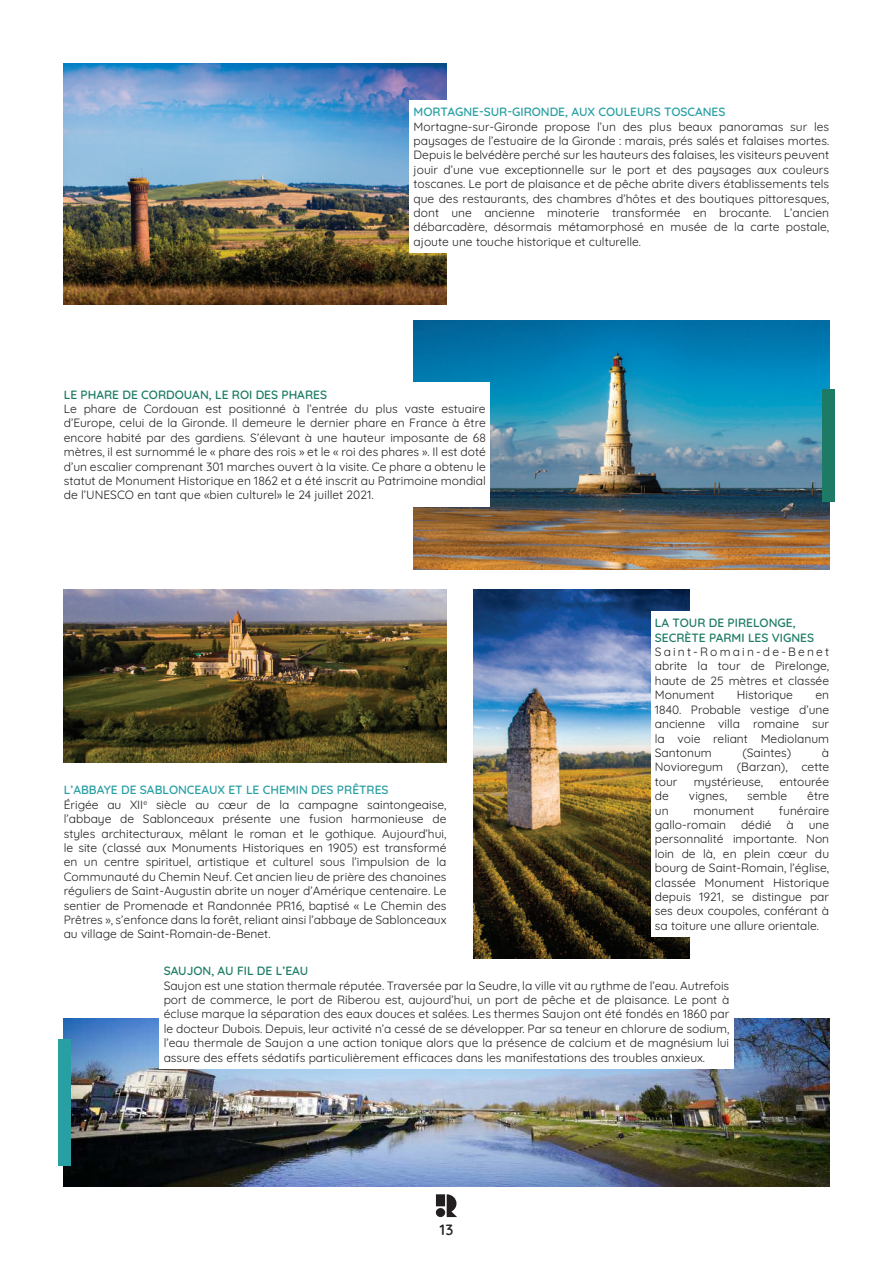
<style>
.page{position:relative;width:893px;height:1263px;background:#fff}
.page>*{position:absolute;margin:0;border:0;box-sizing:border-box;transform-origin:0 0}
.t1{font:600 15px "Quicksand";color:#231f20}
.t2{font:12px/14.4px "Quicksand";color:#231f20;text-align:justify}
.t3{font:600 12px/14.4px "Quicksand";color:#1d7b65}
.t4{font:600 12px "Quicksand";color:#289fa3}
.s1{font-weight:600;color:#289fa3}
</style>
<div class="page">
<svg style="left:436px;top:1194px;width:21px;height:23px"></svg>
<div style="left:436px;top:1208px;width:9px;height:9px;background:#231f20;border-radius:50%"></div>
<img style="left:473px;top:589px;width:217px;height:370px">
<div style="left:651px;top:611px;width:182px;height:23px;background:#fff"></div>
<div style="left:651px;top:625px;width:182px;height:24px;background:#fff"></div>
<div style="left:651px;top:640px;width:182px;height:297px;background:#fff"></div>
<img style="left:64px;top:1018px;width:765px;height:168px">
<div style="left:159px;top:973px;width:574px;height:96px;background:#fff"></div>
<img style="left:64px;top:589px;width:382px;height:173px">
<img style="left:414px;top:320px;width:415px;height:250px">
<div style="left:60px;top:382px;width:430px;height:24px;background:#fff"></div>
<div style="left:60px;top:397px;width:430px;height:110px;background:#fff"></div>
<img style="left:64px;top:64px;width:382px;height:240px">
<div style="left:409px;top:100px;width:424px;height:23px;background:#fff"></div>
<div style="left:409px;top:114px;width:424px;height:139px;background:#fff"></div>
<div style="left:58px;top:1039px;width:13px;height:127px;background:#289fa3"></div>
<div style="left:822px;top:389px;width:12px;height:112px;background:#1d7b65"></div>
<p class="t4" style="left:414px;top:102px;width:313px">MORTAGNE-SUR-GIRONDE, AUX COULEURS TOSCANES</p>
<p class="t2" style="left:414px;top:118px;width:417px">Mortagne-sur-Gironde propose l’un des plus beaux panoramas sur les paysages de l’estuaire de la Gironde : marais, prés salés et falaises mortes.<br>Depuis le belvédère perché sur les hauteurs des falaises, les visiteurs peuvent jouir d’une vue exceptionnelle sur le port et des paysages aux couleurs toscanes. Le port de plaisance et de pêche abrite divers établissements tels que des restaurants, des chambres d’hôtes et des boutiques pittoresques, dont une ancienne minoterie transformée en brocante. L’ancien débarcadère, désormais métamorphosé en musée de la carte postale, ajoute une touche historique et culturelle.</p>
<p class="t3" style="left:64px;top:386px;width:265px">LE PHARE DE CORDOUAN, LE ROI DES PHARES</p>
<p class="t2" style="left:64px;top:400px;width:424px">Le phare de Cordouan est positionné à l’entrée du plus vaste estuaire d’Europe, celui de la Gironde. Il demeure le dernier phare en France à être encore habité par des gardiens. S’élevant à une hauteur imposante de 68 mètres, il est surnommé le « phare des rois » et le « roi des phares ». Il est doté d’un escalier comprenant 301 marches ouvert à la visite. Ce phare a obtenu le statut de Monument Historique en 1862 et a été inscrit au Patrimoine mondial de l’UNESCO en tant que «bien culturel» le 24 juillet 2021.</p>
<p class="t2" style="left:64px;top:782px;width:384px;text-align:left"><span class="s1">L’ABBAYE DE SABLONCEAUX ET LE CHEMIN DES PRÊTRES<br></span>Érigée au XII<sup>e</sup> siècle au cœur de la campagne saintongeaise, l’abbaye de Sablonceaux présente une fusion harmonieuse de styles architecturaux, mêlant le roman et le gothique. Aujourd’hui, le site (classé aux Monuments Historiques en 1905) est transformé en un centre spirituel, artistique et culturel sous l’impulsion de la Communauté du Chemin Neuf. Cet ancien lieu de prière des chanoines réguliers de Saint-Augustin abrite un noyer d’Amérique centenaire. Le sentier de Promenade et Randonnée PR16, baptisé « Le Chemin des Prêtres », s’enfonce dans la forêt, reliant ainsi l’abbaye de Sablonceaux au village de Saint-Romain-de-Benet.</p>
<p class="t3" style="left:655px;top:615px;width:161px">LA TOUR DE PIRELONGE,<br>SECRÈTE PARMI LES VIGNES</p>
<p class="t2" style="left:655px;top:643px;width:176px">Saint-Romain-de-Benet abrite la tour de Pirelonge, haute de 25 mètres et classée Monument</p>
<p class="t2" style="left:737px;top:687px;width:58px">Historique</p>
<p class="t2" style="left:655px;top:687px;width:176px;text-indent:161px">en 1840. Probable vestige d’une ancienne villa romaine sur la voie reliant Mediolanum Santonum</p>
<p class="t2" style="left:742px;top:744px;width:50px">(Saintes)</p>
<p class="t2" style="left:655px;top:744px;width:176px;text-indent:167px">à Novioregum (Barzan), cette tour</p>
<p class="t2" style="left:694px;top:773px;width:71px">mystérieuse,</p>
<p class="t2" style="left:779px;top:773px;width:51px">entourée</p>
<p class="t2" style="left:655px;top:787px;width:16px">de</p>
<p class="t2" style="left:689px;top:787px;width:40px">vignes,</p>
<p class="t2" style="left:747px;top:787px;width:42px">semble</p>
<p class="t2" style="left:807px;top:787px;width:23px">être</p>
<p class="t2" style="left:655px;top:802px;width:15px">un</p>
<p class="t2" style="left:693px;top:802px;width:62px">monument</p>
<p class="t2" style="left:655px;top:802px;width:176px;text-indent:124px">funéraire gallo-romain dédié à une personnalité importante. Non loin de là, en plein cœur du bourg de Saint-Romain, l’église, classée Monument Historique depuis 1921, se distingue par ses deux coupoles, conférant à sa toiture une allure orientale.</p>
<p class="t3" style="left:164px;top:963px;width:146px">SAUJON, AU FIL DE L’EAU</p>
<p class="t2" style="left:164px;top:977px;width:567px">Saujon est une station thermale réputée. Traversée par la Seudre, la ville vit au rythme de l’eau. Autrefois port de commerce, le port de Riberou est, aujourd’hui, un port de pêche et de plaisance. Le pont à écluse marque la séparation des eaux douces et salées. Les thermes Saujon ont été fondés en 1860 par le docteur Dubois. Depuis, leur activité n’a cessé de se développer. Par sa teneur en chlorure de sodium, l’eau thermale de Saujon a une action tonique alors que la présence de calcium et de magnésium lui assure des effets sédatifs particulièrement efficaces dans les manifestations des troubles anxieux.</p>
<p class="t1" style="left:440px;top:1218px;width:15px">13</p>
</div>
